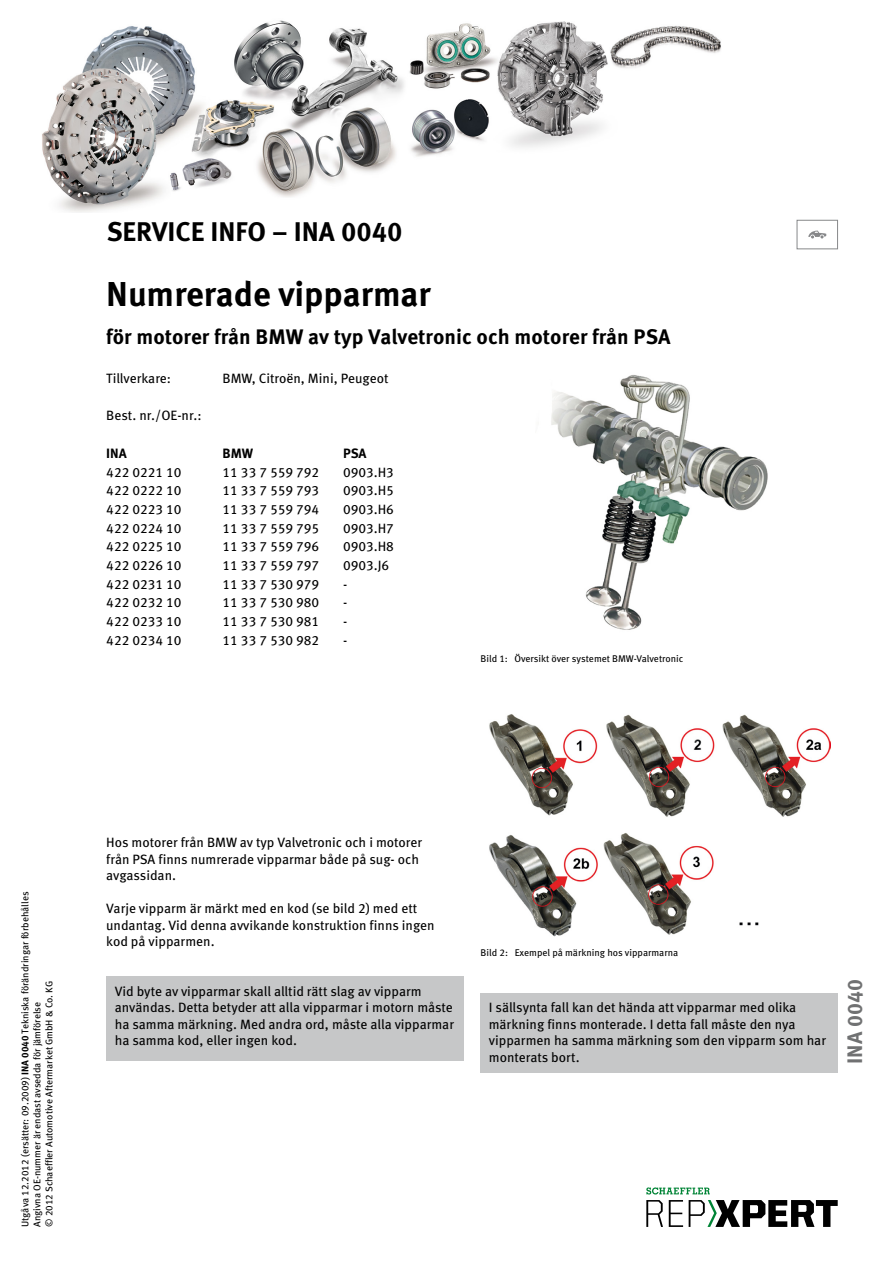
<style>
.page{position:relative;width:893px;height:1263px;background:#fff}
.page>*{position:absolute;margin:0;border:0;box-sizing:border-box;transform-origin:0 0}
.t1{font:700 34.5px "Meta Pro";color:#000}
.t2{font:700 27px "Meta Pro";color:#000}
.t3{font:700 21px "Meta Pro";color:#000}
.t4{font:700 21px "Meta Pro";color:#707172}
.t5{font:13.5px/16.5px "Meta Pro";color:#000}
.t6{font:700 13.5px "Meta Pro";letter-spacing:-.005em;color:#000}
.t7{font:9.75px/12px "Meta Pro";color:#000}
.s1{font-weight:700}
</style>
<div class="page">
<div style="left:106px;top:976px;width:358px;height:84px;background:#c6c7c8"></div>
<div style="left:480px;top:993px;width:358px;height:79px;background:#c6c7c8"></div>
<img style="left:551px;top:375px;width:217px;height:255px">
<img style="left:489px;top:714px;width:341px;height:223px">
<div style="left:797px;top:220px;width:41px;height:29px;border:1px solid #87888a"></div>
<svg style="left:808px;top:231px;width:18px;height:7px"></svg>
<img style="left:42px;top:20px;width:679px;height:192px">
<svg style="left:646px;top:1200px;width:17px;height:27px"></svg>
<svg style="left:669px;top:1200px;width:14px;height:27px"></svg>
<svg style="left:689px;top:1200px;width:149px;height:27px"></svg>
<svg style="left:646px;top:1187px;width:64px;height:7px"></svg>
<h2 class="t2" style="left:107px;top:210px;width:297px">SERVICE INFO – INA 0040</h2>
<h1 class="t1" style="left:106px;top:267px;width:326px">Numrerade vipparmar</h1>
<h3 class="t3" style="left:106px;top:320px;width:566px">för motorer från BMW av typ Valvetronic och motorer från PSA</h3>
<p class="t5" style="left:106px;top:369px;width:66px">Tillverkare:</p>
<p class="t5" style="left:223px;top:369px;width:168px">BMW, Citroën, Mini, Peugeot</p>
<p class="t5" style="left:106px;top:407px;width:97px">Best. nr./OE-nr.:</p>
<p class="t6" style="left:106px;top:443px;width:22px">INA</p>
<p class="t6" style="left:223px;top:443px;width:32px">BMW</p>
<p class="t6" style="left:343px;top:443px;width:25px">PSA</p>
<p class="t5" style="left:106px;top:463px;width:77px">422 0221 10</p>
<p class="t5" style="left:223px;top:463px;width:98px">11 33 7 559 792</p>
<p class="t5" style="left:343px;top:463px;width:52px">0903.H3</p>
<p class="t5" style="left:106px;top:481px;width:77px">422 0222 10</p>
<p class="t5" style="left:223px;top:481px;width:98px">11 33 7 559 793</p>
<p class="t5" style="left:343px;top:481px;width:52px">0903.H5</p>
<p class="t5" style="left:106px;top:500px;width:77px">422 0223 10</p>
<p class="t5" style="left:223px;top:500px;width:98px">11 33 7 559 794</p>
<p class="t5" style="left:343px;top:500px;width:52px">0903.H6</p>
<p class="t5" style="left:106px;top:519px;width:77px">422 0224 10</p>
<p class="t5" style="left:223px;top:519px;width:98px">11 33 7 559 795</p>
<p class="t5" style="left:343px;top:519px;width:52px">0903.H7</p>
<p class="t5" style="left:106px;top:537px;width:77px">422 0225 10</p>
<p class="t5" style="left:223px;top:537px;width:98px">11 33 7 559 796</p>
<p class="t5" style="left:343px;top:537px;width:52px">0903.H8</p>
<p class="t5" style="left:106px;top:556px;width:77px">422 0226 10</p>
<p class="t5" style="left:223px;top:556px;width:98px">11 33 7 559 797</p>
<p class="t5" style="left:343px;top:556px;width:48px">0903.J6</p>
<p class="t5" style="left:106px;top:575px;width:77px">422 0231 10</p>
<p class="t5" style="left:223px;top:575px;width:98px">11 33 7 530 979</p>
<p class="t5" style="left:343px;top:575px;width:6px">-</p>
<p class="t5" style="left:106px;top:593px;width:77px">422 0232 10</p>
<p class="t5" style="left:223px;top:593px;width:98px">11 33 7 530 980</p>
<p class="t5" style="left:343px;top:593px;width:6px">-</p>
<p class="t5" style="left:106px;top:612px;width:77px">422 0233 10</p>
<p class="t5" style="left:223px;top:612px;width:98px">11 33 7 530 981</p>
<p class="t5" style="left:343px;top:612px;width:6px">-</p>
<p class="t5" style="left:106px;top:631px;width:77px">422 0234 10</p>
<p class="t5" style="left:223px;top:631px;width:98px">11 33 7 530 982</p>
<p class="t5" style="left:343px;top:631px;width:6px">-</p>
<p class="t7" style="left:480px;top:652px;width:204px">Bild 1: Översikt över systemet BMW-Valvetronic</p>
<p class="t7" style="left:19px;top:1227px;width:337px;rotate:-90deg">Utgåva 12.2012 (ersätter: 09.2009) <span class="s1">INA 0040</span> Tekniska förändringar förbehålles<br>Angivna OE-nummer är endast avsedda för jämförelse<br>© 2012 Schaeffler Automotive Aftermarket GmbH &amp; Co. KG</p>
<p class="t5" style="left:106px;top:833px;width:317px">Hos motorer från BMW av typ Valvetronic och i motorer från PSA finns numrerade vipparmar både på sug- och avgassidan.</p>
<p class="t5" style="left:106px;top:899px;width:330px">Varje vipparm är märkt med en kod (se bild 2) med ett undantag. Vid denna avvikande konstruktion finns ingen kod på vipparmen.</p>
<p class="t5" style="left:115px;top:982px;width:341px">Vid byte av vipparmar skall alltid rätt slag av vipparm användas. Detta betyder att alla vipparmar i motorn måste ha samma märkning. Med andra ord, måste alla vipparmar ha samma kod, eller ingen kod.</p>
<p class="t7" style="left:481px;top:946px;width:199px">Bild 2: Exempel på märkning hos vipparmarna</p>
<p class="t5" style="left:489px;top:998px;width:339px">I sällsynta fall kan det hända att vipparmar med olika märkning finns monterade. I detta fall måste den nya vipparmen ha samma märkning som den vipparm som har monterats bort.</p>
<h3 class="t4" style="left:838px;top:1064px;width:86px;rotate:-90deg">INA 0040</h3>
</div>
